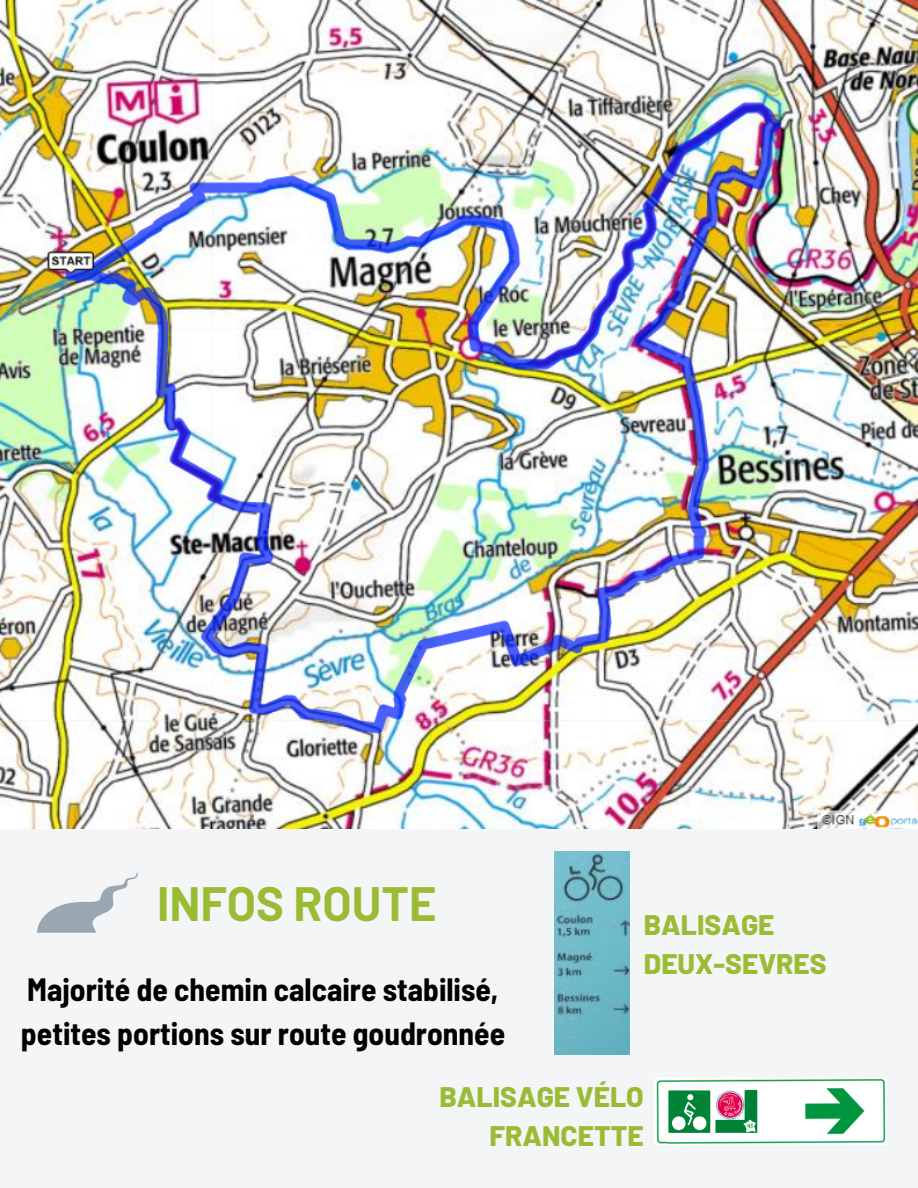
<style>
.page{position:relative;width:918px;height:1188px;background:#f4f5f7}
.page>*{position:absolute;margin:0;border:0;box-sizing:border-box;transform-origin:0 0}
.t1{font:700 47.1px "Barlow";color:#9abc35}
.t2{font:700 semi-condensed 31.5px/43.8px "Barlow";color:#000}
.t3{font:800 28.35px/38.8px "Barlow";color:#9abc35}
</style>
<div class="page">
<img style="left:0;top:0;width:918px;height:828px">
<svg style="left:37px;top:873px;width:101px;height:60px"></svg>
<img style="left:555px;top:852px;width:74px;height:202px">
<img style="left:654px;top:1078px;width:232px;height:66px">
<p class="t1" style="left:157px;top:874px;width:281px">INFOS ROUTE</p>
<p class="t2" style="left:21px;top:967px;width:486px">Majorité de chemin calcaire stabilisé, petites portions sur route goudronnée</p>
<p class="t3" style="left:644px;top:904px;width:184px">BALISAGE<br>DEUX-SEVRES</p>
<p class="t3" style="left:439px;top:1077px;width:206px;text-align:right">BALISAGE VÉLO<br>FRANCETTE</p>
</div>
